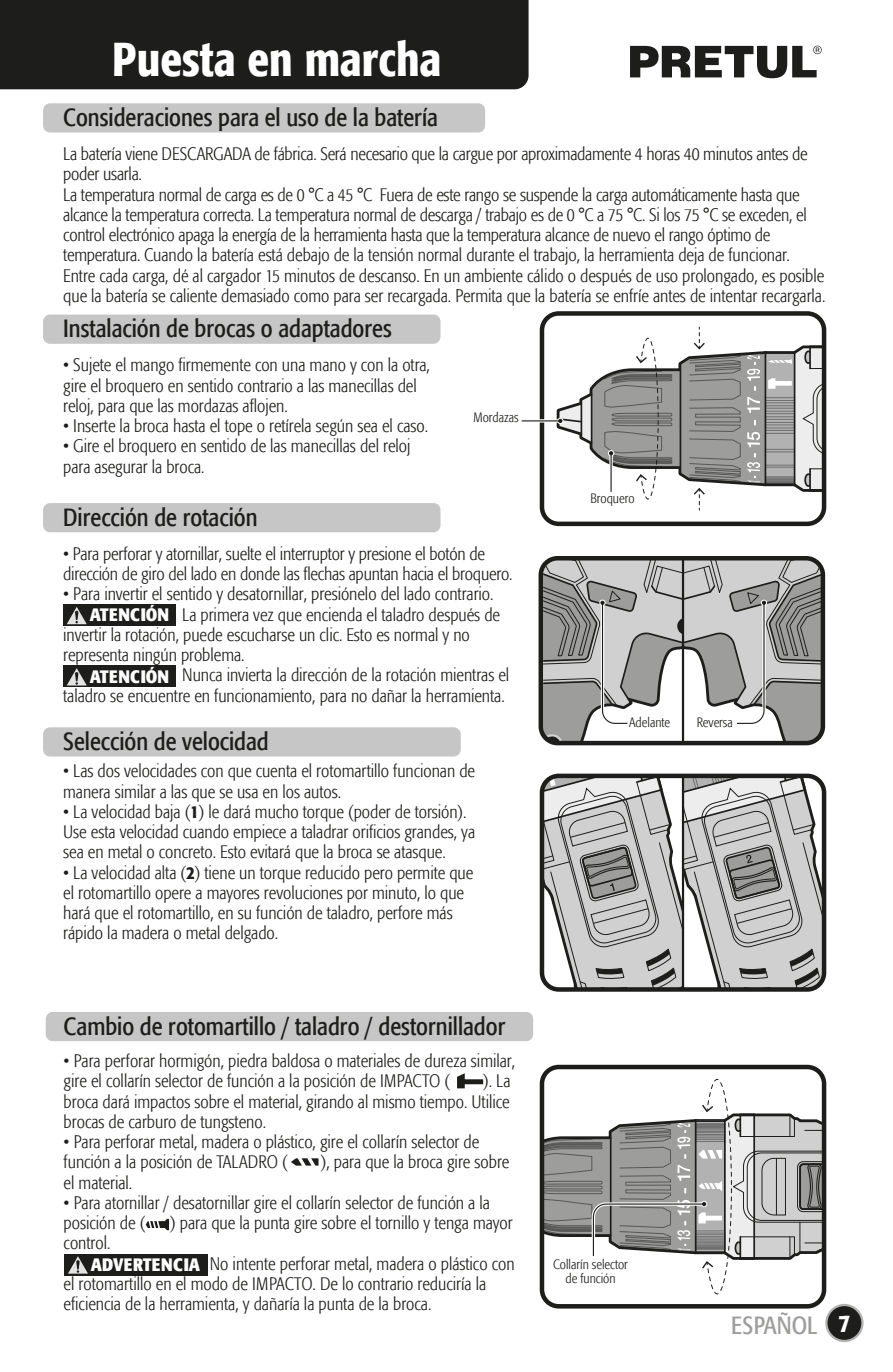
<style>
.page{position:relative;width:893px;height:1372px;background:#fff}
.page>*{position:absolute;margin:0;border:0;box-sizing:border-box;transform-origin:0 0}
.t1{font:500 condensed 47.25px "Formata";color:#fff}
.t2{font:condensed 24.75px "Formata";color:#1d1d1b}
.t3{font:condensed 24.75px "Formata";color:#9d9d9c}
.t4{font:300 condensed 18px/20.2px "Formata";color:#1d1d1b}
.t5{font:700 condensed 18px "Formata";letter-spacing:.01em;color:#fff}
.t6{font:300 condensed 13.5px/13.5px "Formata";color:#1d1d1b;text-align:center}
.s1{font-weight:500}
.s2{font-weight:700;color:#fff}
.s3{font-weight:500;color:#fff}
</style>
<div class="page">
<div style="left:0;top:0;width:529px;height:89px;background:#1d1d1b"></div>
<div style="left:43px;top:103px;width:442px;height:29px;background:#c6c6c6;border-radius:7px"></div>
<div style="left:43px;top:314px;width:397px;height:30px;background:#c6c6c6;border-radius:7px"></div>
<div style="left:43px;top:503px;width:397px;height:29px;background:#c6c6c6;border-radius:7px"></div>
<div style="left:43px;top:727px;width:418px;height:29px;background:#c6c6c6;border-radius:7px"></div>
<div style="left:46px;top:1011px;width:487px;height:30px;background:#c6c6c6;border-radius:7px"></div>
<div style="left:540px;top:311px;width:286px;height:215px;border:4px solid #1d1d1b;border-radius:17px"></div>
<div style="left:540px;top:1064px;width:286px;height:244px;border:4px solid #1d1d1b;border-radius:17px"></div>
<svg style="left:545px;top:778px;width:276px;height:211px;background:#bbbbba"></svg>
<div style="left:540px;top:773px;width:286px;height:218px;border:4px solid #1d1d1b;border-radius:17px"></div>
<hr style="left:682px;top:775px;width:2px;height:214px;background:#1d1d1b">
<div style="left:539px;top:556px;width:286px;height:189px;border:4px solid #1d1d1b;border-radius:17px"></div>
<div style="left:826px;top:1304px;width:36px;height:36px;background:#1d1d1b;border-radius:50%"></div>
<div style="left:825px;top:1303px;width:38px;height:38px;border:2px solid #b3b2b2;border-radius:50%"></div>
<svg style="left:630px;top:45px;width:192px;height:33px"></svg>
<div style="left:63px;top:604px;width:113px;height:21px;background:#1d1d1b"></div>
<svg style="left:67px;top:607px;width:20px;height:18px"></svg>
<div style="left:63px;top:666px;width:113px;height:21px;background:#1d1d1b"></div>
<svg style="left:66px;top:668px;width:21px;height:18px"></svg>
<hr style="left:522px;top:419px;width:38px;height:3px;background:#fff">
<hr style="left:522px;top:420px;width:38px;height:1px;background:#1d1d1b">
<svg style="left:555px;top:327px;width:269px;height:183px"></svg>
<svg style="left:146px;top:1218px;width:23px;height:12px"></svg>
<svg style="left:457px;top:1073px;width:26px;height:15px"></svg>
<svg style="left:291px;top:1158px;width:27px;height:7px"></svg>
<div style="left:64px;top:1253px;width:143px;height:22px;background:#1d1d1b"></div>
<svg style="left:68px;top:1256px;width:20px;height:18px"></svg>
<svg style="left:542px;top:1078px;width:282px;height:216px"></svg>
<svg style="left:543px;top:558px;width:280px;height:185px"></svg>
<h1 class="t1" style="left:112px;top:31px;width:331px">Puesta en marcha</h1>
<h2 class="t2" style="left:63px;top:103px;width:376px">Consideraciones para el uso de la batería</h2>
<p class="t4" style="left:63px;top:144px;width:764px">La batería viene DESCARGADA de fábrica. Será necesario que la cargue por aproximadamente 4 horas 40 minutos antes de poder usarla.<br>La temperatura normal de carga es de 0 °C a 45 °C Fuera de este rango se suspende la carga automáticamente hasta que alcance la temperatura correcta. La temperatura normal de descarga / trabajo es de 0 °C a 75 °C. Si los 75 °C se exceden, el control electrónico apaga la energía de la herramienta hasta que la temperatura alcance de nuevo el rango óptimo de temperatura. Cuando la batería está debajo de la tensión normal durante el trabajo, la herramienta deja de funcionar.<br>Entre cada carga, dé al cargador 15 minutos de descanso. En un ambiente cálido o después de uso prolongado, es posible que la batería se caliente demasiado como para ser recargada. Permita que la batería se enfríe antes de intentar recargarla.</p>
<h2 class="t2" style="left:63px;top:314px;width:330px">Instalación de brocas o adaptadores</h2>
<p class="t4" style="left:63px;top:355px;width:368px">• Sujete el mango firmemente con una mano y con la otra, gire el broquero en sentido contrario a las manecillas del reloj, para que las mordazas aflojen.</p>
<p class="t4" style="left:63px;top:416px;width:366px">• Inserte la broca hasta el tope o retírela según sea el caso.</p>
<p class="t4" style="left:63px;top:436px;width:349px">• Gire el broquero en sentido de las manecillas del reloj para asegurar la broca.</p>
<h2 class="t2" style="left:63px;top:502px;width:196px">Dirección de rotación</h2>
<p class="t6" style="left:473px;top:410px;width:47px">Mordazas</p>
<p class="t4" style="left:63px;top:543px;width:451px">• Para perforar y atornillar, suelte el interruptor y presione el botón de dirección de giro del lado en donde las flechas apuntan hacia el broquero.</p>
<p class="t4" style="left:63px;top:584px;width:432px">• Para invertir el sentido y desatornillar, presiónelo del lado contrario.</p>
<p class="t4" style="left:182px;top:604px;width:319px">La primera vez que encienda el taladro después de</p>
<p class="t4" style="left:63px;top:624px;width:408px">invertir la rotación, puede escucharse un clic. Esto es normal y no</p>
<p class="t4" style="left:63px;top:645px;width:183px">representa ningún problema.</p>
<p class="t4" style="left:182px;top:665px;width:329px">Nunca invierta la dirección de la rotación mientras el</p>
<p class="t4" style="left:63px;top:685px;width:443px">taladro se encuentre en funcionamiento, para no dañar la herramienta.</p>
<p class="t5" style="left:90px;top:603px;width:81px">ATENCIÓN</p>
<p class="t5" style="left:90px;top:665px;width:81px">ATENCIÓN</p>
<h2 class="t2" style="left:63px;top:726px;width:207px">Selección de velocidad</h2>
<p class="t4" style="left:63px;top:761px;width:413px">• Las dos velocidades con que cuenta el rotomartillo funcionan de manera similar a las que se usa en los autos.</p>
<p class="t4" style="left:63px;top:801px;width:413px">• La velocidad baja (<span class="s1">1</span>) le dará mucho torque (poder de torsión).<br>Use esta velocidad cuando empiece a taladrar orificios grandes, ya sea en metal o concreto. Esto evitará que la broca se atasque.</p>
<p class="t4" style="left:63px;top:862px;width:412px">• La velocidad alta (<span class="s1">2</span>) tiene un torque reducido pero permite que el rotomartillo opere a mayores revoluciones por minuto, lo que hará que el rotomartillo, en su función de taladro, perfore más rápido la madera o metal delgado.</p>
<h2 class="t2" style="left:64px;top:1011px;width:443px">Cambio de rotomartillo / taladro / destornillador</h2>
<p class="t4" style="left:64px;top:1050px;width:453px">• Para perforar hormigón, piedra baldosa o materiales de dureza similar, gire el collarín selector de función a la posición de IMPACTO (</p>
<p class="t4" style="left:64px;top:1071px;width:448px;text-align:justify;text-indent:419px">). La broca dará impactos sobre el material, girando al mismo tiempo. Utilice brocas de carburo de tungsteno.</p>
<p class="t4" style="left:64px;top:1131px;width:417px">• Para perforar metal, madera o plástico, gire el collarín selector de función a la posición de TALADRO (</p>
<p class="t4" style="left:321px;top:1152px;width:190px">), para que la broca gire sobre</p>
<p class="t4" style="left:64px;top:1172px;width:70px">el material.</p>
<p class="t4" style="left:64px;top:1192px;width:428px">• Para atornillar / desatornillar gire el collarín selector de función a la posición de (</p>
<p class="t4" style="left:170px;top:1212px;width:344px">) para que la punta gire sobre el tornillo y tenga mayor</p>
<p class="t4" style="left:64px;top:1233px;width:48px">control.</p>
<p class="t4" style="left:91px;top:1253px;width:425px"><span class="s2">ADVERTENCIA</span>• No intente perforar metal, madera o plástico con</p>
<p class="t4" style="left:64px;top:1273px;width:424px">el rotomartillo en el modo de IMPACTO. De lo contrario reduciría la</p>
<p class="t4" style="left:64px;top:1293px;width:369px">eficiencia de la herramienta, y dañaría la punta de la broca.</p>
<p class="t6" style="left:590px;top:492px;width:46px">Broquero</p>
<p class="t6" style="left:629px;top:715px;width:43px">Adelante</p>
<p class="t6" style="left:697px;top:715px;width:38px">Reversa</p>
<p class="t6" style="left:553px;top:1257px;width:76px">Collarín selector de función</p>
<h2 class="t3" style="left:731px;top:1310px;width:121px">ESPAÑOL <span class="s3">7</span></h2>
</div>
